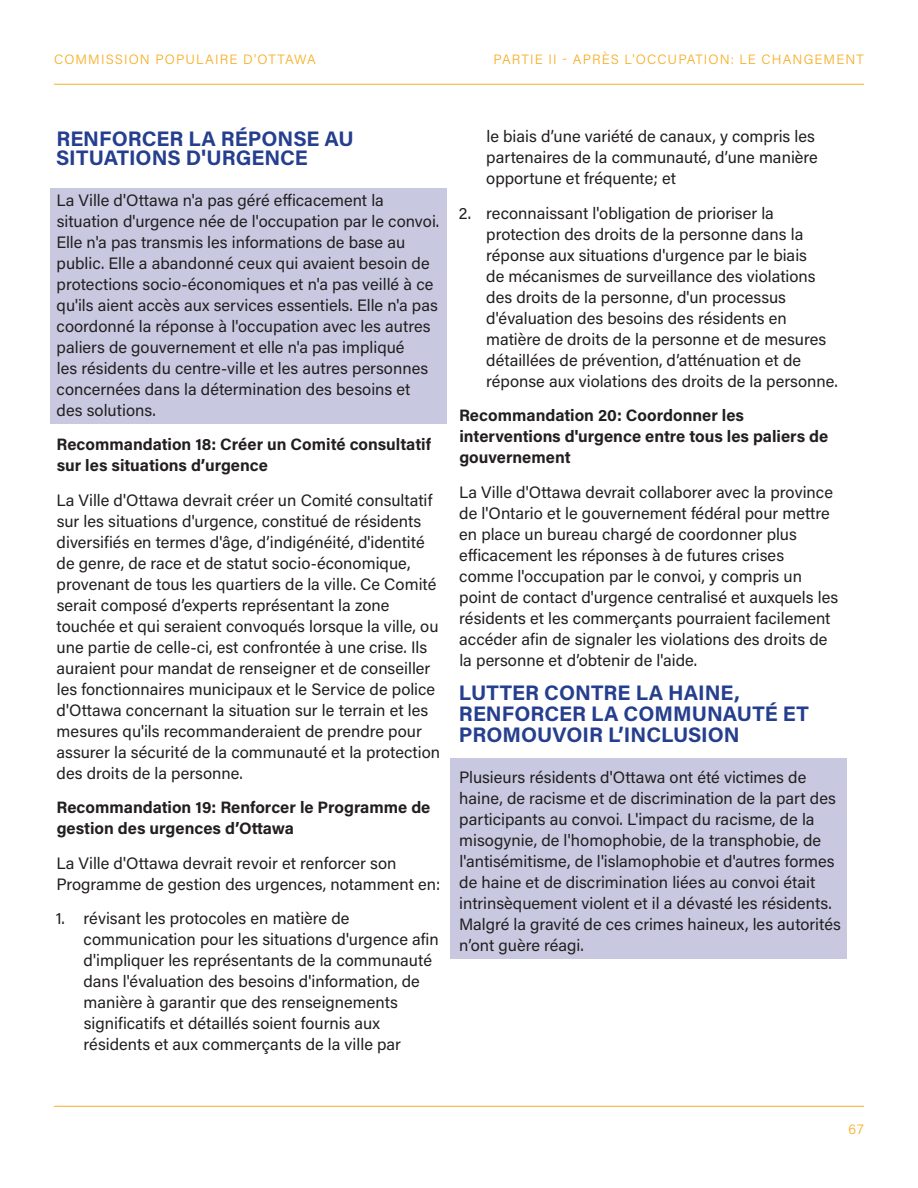
<style>
.page{position:relative;width:918px;height:1188px;background:#fff}
.page>*{position:absolute;margin:0;border:0;box-sizing:border-box;transform-origin:0 0}
.t1{font:700 21px/21px "Acumin Pro";color:#253f8e}
.Body{font:16.5px/21px "Acumin Pro";color:#231f20}
.Body-2{font:700 16.5px/21px "Acumin Pro";color:#231f20}
.t2{font:300 13.5px "Acumin Pro";letter-spacing:.08em;color:#f7ae24}
</style>
<div class="page">
<hr style="left:54px;top:1106px;width:810px;height:1px;background:#f7ae24">
<hr style="left:54px;top:84px;width:810px;height:1px;background:#f7ae24">
<div style="left:50px;top:188px;width:397px;height:236px;background:#c8c9e1"></div>
<div style="left:450px;top:758px;width:397px;height:200px;background:#c8c9e1"></div>
<p class="t2" style="left:54px;top:50px;width:263px">COMMISSION POPULAIRE D'OTTAWA</p>
<p class="t2" style="left:494px;top:50px;width:372px">PARTIE II - APRÈS L'OCCUPATION: LE CHANGEMENT</p>
<h2 class="t1" style="left:56px;top:128px;width:299px;line-height:19.5px">RENFORCER LA RÉPONSE AU<br>SITUATIONS D'URGENCE</h2>
<p class="Body" style="left:56px;top:189px;width:384px">La Ville d'Ottawa n'a pas géré efficacement la situation d'urgence née de l'occupation par le convoi.<br>Elle n'a pas transmis les informations de base au public. Elle a abandonné ceux qui avaient besoin de protections socio-économiques et n'a pas veillé à ce qu'ils aient accès aux services essentiels. Elle n'a pas coordonné la réponse à l'occupation avec les autres paliers de gouvernement et elle n'a pas impliqué<br>les résidents du centre-ville et les autres personnes concernées dans la détermination des besoins et des solutions.</p>
<p class="Body-2" style="left:57px;top:433px;width:376px">Recommandation 18: Créer un Comité consultatif sur les situations d’urgence</p>
<p class="Body" style="left:56px;top:489px;width:385px">La Ville d'Ottawa devrait créer un Comité consultatif sur les situations d'urgence, constitué de résidents diversifiés en termes d'âge, d’indigénéité, d'identité de genre, de race et de statut socio-économique, provenant de tous les quartiers de la ville. Ce Comité serait composé d’experts représentant la zone touchée et qui seraient convoqués lorsque la ville, ou une partie de celle-ci, est confrontée à une crise. Ils auraient pour mandat de renseigner et de conseiller les fonctionnaires municipaux et le Service de police d'Ottawa concernant la situation sur le terrain et les mesures qu'ils recommanderaient de prendre pour assurer la sécurité de la communauté et la protection des droits de la personne.</p>
<p class="Body-2" style="left:57px;top:796px;width:375px">Recommandation 19: Renforcer le Programme de gestion des urgences d’Ottawa</p>
<p class="Body" style="left:56px;top:852px;width:385px">La Ville d'Ottawa devrait revoir et renforcer son<br>Programme de gestion des urgences, notamment en:</p>
<p class="Body" style="left:84px;top:907px;width:357px;text-indent:-28px">1. révisant les protocoles en matière de communication pour les situations d'urgence afin d'impliquer les représentants de la communauté dans l'évaluation des besoins d'information, de manière à garantir que des renseignements significatifs et détaillés soient fournis aux résidents et aux commerçants de la ville par</p>
<p class="Body" style="left:486px;top:126px;width:333px">le biais d’une variété de canaux, y compris les partenaires de la communauté, d’une manière opportune et fréquente; et</p>
<p class="Body" style="left:486px;top:202px;width:353px;text-indent:-28px">2. reconnaissant l'obligation de prioriser la protection des droits de la personne dans la réponse aux situations d'urgence par le biais<br>de mécanismes de surveillance des violations des droits de la personne, d'un processus d'évaluation des besoins des résidents en matière de droits de la personne et de mesures détaillées de prévention, d’atténuation et de réponse aux violations des droits de la personne.</p>
<p class="Body-2" style="left:459px;top:404px;width:371px">Recommandation 20: Coordonner les interventions d'urgence entre tous les paliers de gouvernement</p>
<p class="Body" style="left:459px;top:481px;width:381px">La Ville d'Ottawa devrait collaborer avec la province de l'Ontario et le gouvernement fédéral pour mettre en place un bureau chargé de coordonner plus efficacement les réponses à de futures crises comme l'occupation par le convoi, y compris un point de contact d'urgence centralisé et auxquels les résidents et les commerçants pourraient facilement accéder afin de signaler les violations des droits de la personne et d’obtenir de l'aide.</p>
<h2 class="t1" style="left:459px;top:682px;width:351px">LUTTER CONTRE LA HAINE,<br>RENFORCER LA COMMUNAUTÉ ET<br>PROMOUVOIR L’INCLUSION</h2>
<p class="Body" style="left:459px;top:766px;width:383px">Plusieurs résidents d'Ottawa ont été victimes de haine, de racisme et de discrimination de la part des participants au convoi. L'impact du racisme, de la misogynie, de l'homophobie, de la transphobie, de l'antisémitisme, de l'islamophobie et d'autres formes de haine et de discrimination liées au convoi était intrinsèquement violent et il a dévasté les résidents.<br>Malgré la gravité de ces crimes haineux, les autorités n’ont guère réagi.</p>
<p class="t2" style="left:848px;top:1120px;width:17px">67</p>
</div>
